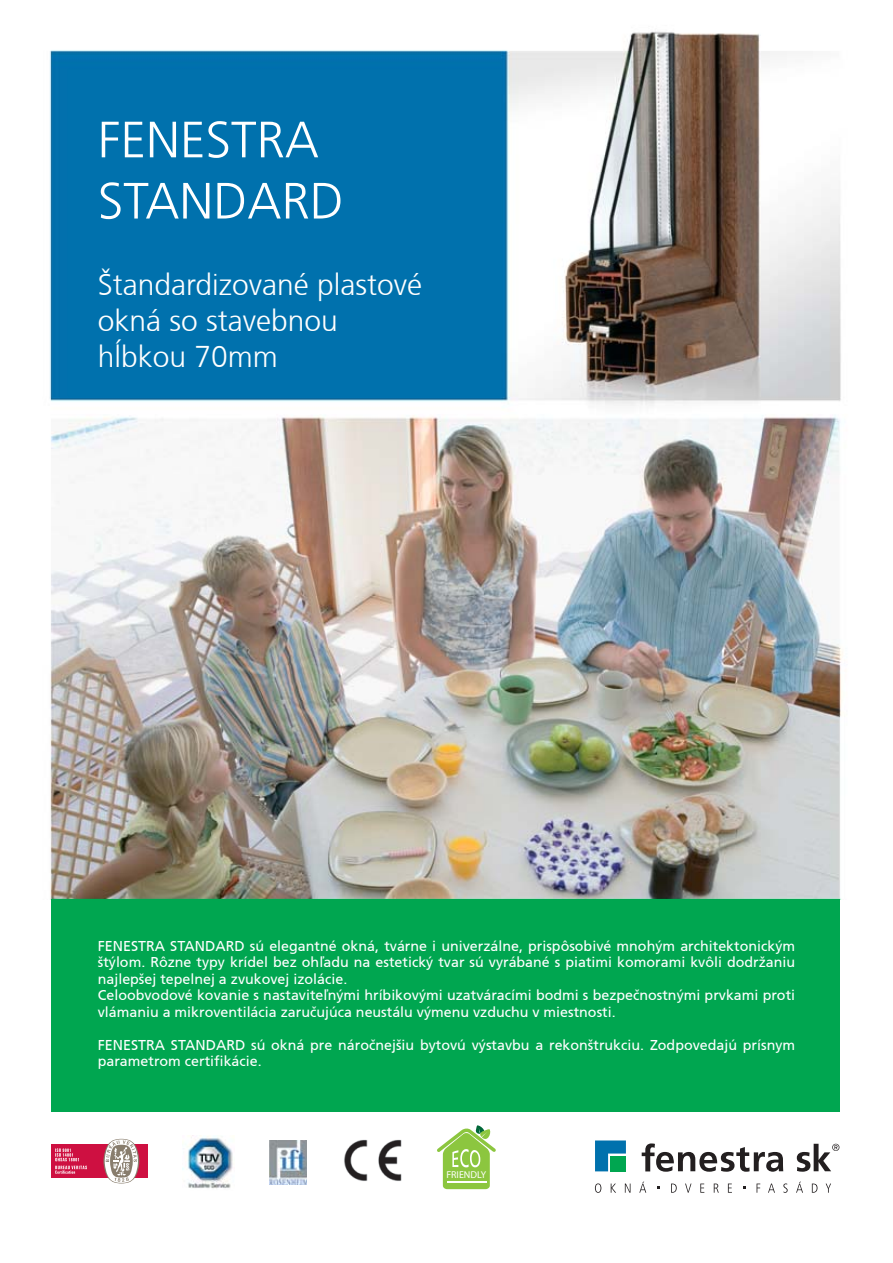
<style>
.page{position:relative;width:893px;height:1263px;background:#fff}
.page>*{position:absolute;margin:0;border:0;box-sizing:border-box;transform-origin:0 0}
.t1{font:300 51px/61.2px "Frutiger CE";color:#fff}
.t2{font:300 30px/36px "Frutiger CE";color:#fff}
.t3{font:14.25px/16.5px "Frutiger CE";color:#fff}
.t4{font:9.9px "Myriad Pro";color:#fff}
</style>
<div class="page">
<img style="left:182px;top:1135px;width:51px;height:54px">
<div style="left:51px;top:1145px;width:96px;height:33px;background:#ce1041"></div>
<svg style="left:103px;top:1139px;width:36px;height:44px"></svg>
<svg style="left:55px;top:1148px;width:32px;height:26px"></svg>
<img style="left:270px;top:1140px;width:37px;height:45px">
<img style="left:344px;top:1140px;width:58px;height:41px">
<svg style="left:437px;top:1125px;width:59px;height:64px"></svg>
<hr style="left:447px;top:1182px;width:39px;height:1px;background:#fff">
<svg style="left:595px;top:1140px;width:31px;height:31px"></svg>
<svg style="left:595px;top:1183px;width:6px;height:10px"></svg>
<svg style="left:611px;top:1183px;width:5px;height:10px"></svg>
<svg style="left:625px;top:1183px;width:5px;height:10px"></svg>
<svg style="left:639px;top:1182px;width:7px;height:11px"></svg>
<svg style="left:671px;top:1183px;width:6px;height:10px"></svg>
<svg style="left:685px;top:1183px;width:6px;height:10px"></svg>
<svg style="left:700px;top:1183px;width:4px;height:10px"></svg>
<svg style="left:714px;top:1183px;width:5px;height:10px"></svg>
<svg style="left:728px;top:1183px;width:4px;height:10px"></svg>
<svg style="left:756px;top:1183px;width:4px;height:10px"></svg>
<svg style="left:768px;top:1183px;width:7px;height:10px"></svg>
<svg style="left:783px;top:1183px;width:5px;height:10px"></svg>
<svg style="left:796px;top:1182px;width:7px;height:11px"></svg>
<svg style="left:812px;top:1183px;width:5px;height:10px"></svg>
<svg style="left:826px;top:1183px;width:5px;height:10px"></svg>
<svg style="left:642px;top:1143px;width:141px;height:29px"></svg>
<svg style="left:797px;top:1144px;width:42px;height:28px"></svg>
<img style="left:49px;top:31px;width:794px;height:868px">
<div style="left:51px;top:899px;width:788px;height:213px;background:#00a650"></div>
<h1 class="t1" style="left:98px;top:113px;width:247px">FENESTRA<br>STANDARD</h1>
<h2 class="t2" style="left:98px;top:269px;width:326px">Štandardizované plastové okná so stavebnou håbkou 70mm</h2>
<p class="t3" style="left:98px;top:939px;width:699px">FENESTRA STANDARD sú elegantné okná, tvárne i univerzálne, prispôsobivé mnohým architektonickým štýlom. Rôzne typy krídel bez oh¾adu na estetický tvar sú vyrábané s piatimi komorami kvôli dodržaniu najlepšej tepelnej a zvukovej izolácie.<br>Celoobvodové kovanie s nastavite¾nými hríbikovými uzatváracími bodmi s bezpeènostnými prvkami proti vlámaniu a mikroventilácia zaruèujúca neustálu výmenu vzduchu v miestnosti.</p>
<p class="t3" style="left:98px;top:1038px;width:699px">FENESTRA STANDARD sú okná pre nároènejšiu bytovú výstavbu a rekonštrukciu. Zodpovedajú prísnym parametrom certifikácie.</p>
<p class="t4" style="left:446px;top:1171px;width:41px">FRIENDLY</p>
</div>
